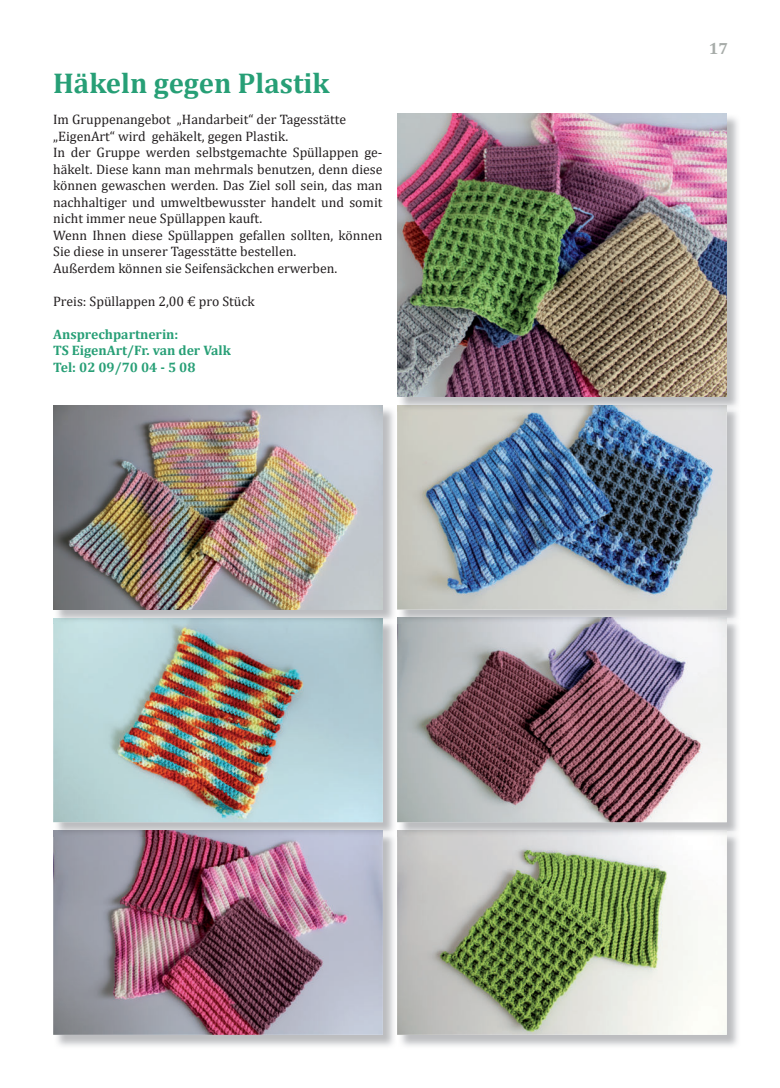
<style>
.page{position:relative;width:780px;height:1088px;background:#fff}
.page>*{position:absolute;margin:0;border:0;box-sizing:border-box;transform-origin:0 0}
.t1{font:700 28.75px "Cambria";color:#279f76}
.t2{font:700 16.25px "Cambria";color:#a7aca9}
.t3{font:13.75px/16.5px "Cambria";color:#231f20}
.t4{font:700 13.75px/16.5px "Cambria";color:#279f76}
</style>
<div class="page">
<img style="left:57px;top:836px;width:681px;height:210px">
<img style="left:53px;top:830px;width:330px;height:205px">
<img style="left:54px;top:409px;width:340px;height:427px">
<img style="left:53px;top:618px;width:330px;height:204px">
<img style="left:53px;top:406px;width:330px;height:203px">
<img style="left:397px;top:830px;width:329px;height:205px">
<img style="left:398px;top:114px;width:340px;height:716px">
<img style="left:398px;top:830px;width:339px;height:6px">
<img style="left:397px;top:618px;width:329px;height:204px">
<img style="left:398px;top:618px;width:340px;height:6px">
<img style="left:397px;top:405px;width:329px;height:204px">
<img style="left:398px;top:405px;width:340px;height:6px">
<img style="left:397px;top:113px;width:329px;height:284px">
<h1 class="t1" style="left:53px;top:73px;width:278px">Häkeln gegen Plastik</h1>
<p class="t3" style="left:53px;top:112px;width:331px">Im Gruppenangebot „Handarbeit“ der Tagesstätte „EigenArt“ wird gehäkelt, gegen Plastik.<br>In der Gruppe werden selbstgemachte Spüllappen ge&shy;häkelt. Diese kann man mehrmals benutzen, denn diese können gewaschen werden. Das Ziel soll sein, das man nachhaltiger und umweltbewusster handelt und somit nicht immer neue Spüllappen kauft.<br>Wenn Ihnen diese Spüllappen gefallen sollten, können Sie diese in unserer Tagesstätte bestellen.<br>Außerdem können sie Seifensäckchen erwerben.</p>
<p class="t3" style="left:53px;top:294px;width:203px">Preis: Spüllappen 2,00 € pro Stück</p>
<p class="t4" style="left:53px;top:327px;width:179px">Ansprechpartnerin:<br>TS EigenArt/Fr. van der Valk<br>Tel: 02 09/70 04 - 5 08</p>
<p class="t2" style="left:708px;top:43px;width:21px">17</p>
</div>
